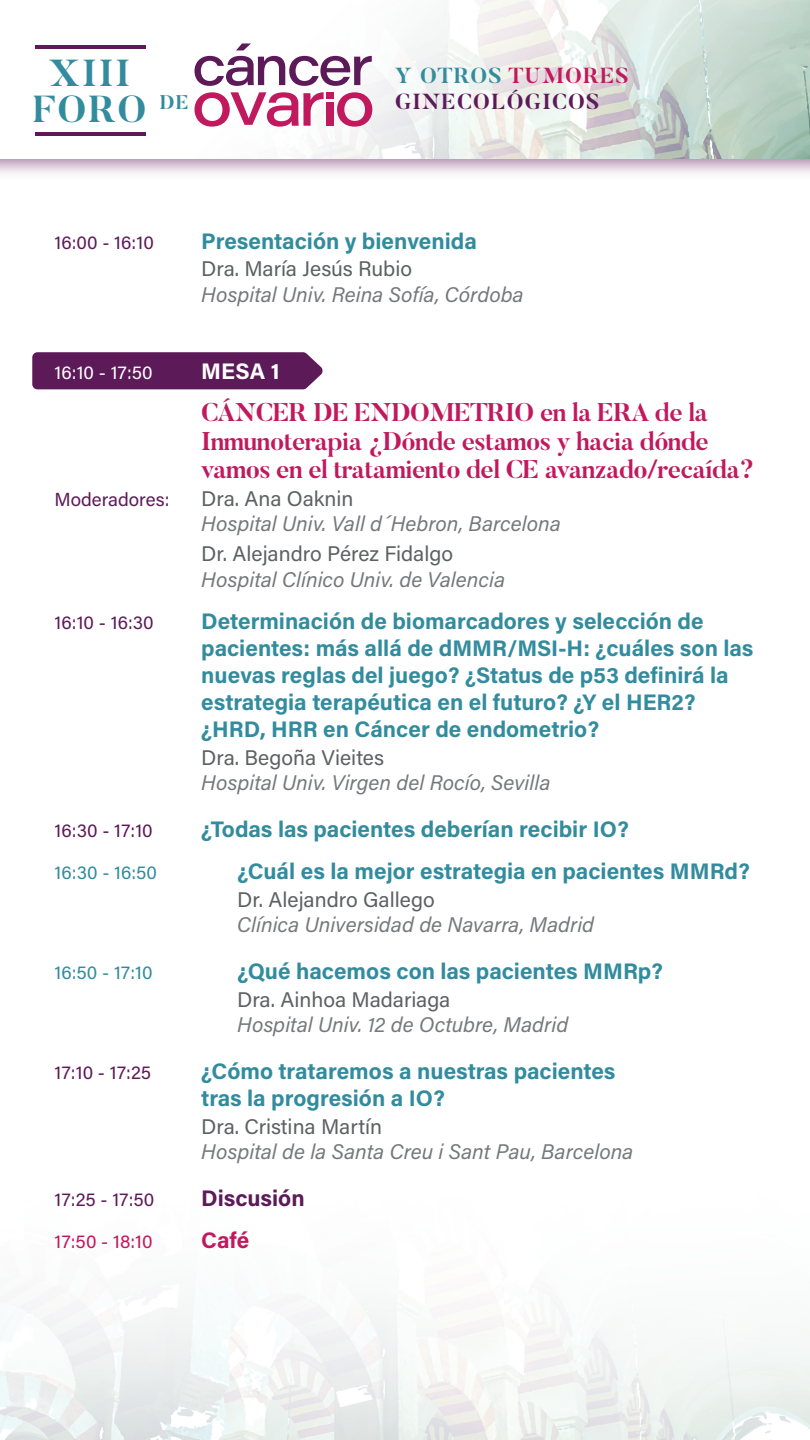
<style>
.page{position:relative;width:810px;height:1440px;background:#fff}
.page>*{position:absolute;margin:0;border:0;box-sizing:border-box;transform-origin:0 0}
.t1{font:700 37.42px "Butler";letter-spacing:.055em;color:#328c9e}
.t2{font:700 25.5px/28.5px "Butler";letter-spacing:-.025em;color:#c1195d}
.t3{font:700 22.5px/27px "Acumin Pro";color:#328c9e}
.t4{font:700 22.5px "Acumin Pro";color:#5d1a59}
.t5{font:700 22.5px "Acumin Pro";color:#fff}
.t6{font:700 22.5px "Acumin Pro";color:#c1195d}
.t7{font:700 21.67px/26px "Butler";letter-spacing:.055em;color:#5d1a59}
.t8{font:italic 21.15px "Acumin Pro";color:#76787b}
.t9{font:21.15px "Acumin Pro";color:#5d6162}
.t10{font:700 19.73px "Butler";color:#328c9e}
.t11{font:18.83px "Acumin Pro";letter-spacing:.005em;color:#5d1a59}
.t12{font:18.83px "Acumin Pro";letter-spacing:.005em;color:#328c9e}
.t13{font:18.83px "Acumin Pro";letter-spacing:.005em;color:#fff}
.t14{font:18.83px "Acumin Pro";letter-spacing:.005em;color:#c1195d}
.s1{color:#328c9e}
.s2{color:#c1195d}
</style>
<div class="page">
<svg style="left:0;top:1307px;width:810px;height:133px"></svg>
<svg style="left:35px;top:0;width:775px;height:158px"></svg>
<hr style="left:36px;top:132px;width:110px;height:4px;background:#5d1a59">
<hr style="left:36px;top:45px;width:110px;height:4px;background:#5d1a59">
<svg style="left:236px;top:43px;width:15px;height:7px"></svg>
<svg style="left:195px;top:56px;width:177px;height:30px"></svg>
<svg style="left:195px;top:92px;width:129px;height:35px"></svg>
<svg style="left:337px;top:92px;width:35px;height:35px"></svg>
<div style="left:327px;top:92px;width:7px;height:7px;background:#c1195d"></div>
<div style="left:327px;top:102px;width:7px;height:24px;background:#c1195d"></div>
<div style="left:32px;top:352px;width:291px;height:37px;background:#5d1a59"></div>
<h1 class="t1" style="left:49px;top:49px;width:83px">XIII</h1>
<p class="t7" style="left:395px;top:63px;width:235px"><span class="s1">Y OTROS</span> <span class="s2">TUMORES<br></span>GINECOLÓGICOS</p>
<p class="t10" style="left:160px;top:89px;width:31px">DE</p>
<h1 class="t1" style="left:33px;top:85px;width:115px">FORO</h1>
<p class="t11" style="left:55px;top:229px;width:101px">16:00 - 16:10</p>
<p class="t3" style="left:201px;top:226px;width:277px">Presentación y bienvenida</p>
<p class="t9" style="left:201px;top:254px;width:212px">Dra. María Jesús Rubio</p>
<p class="t8" style="left:201px;top:280px;width:324px">Hospital Univ. Reina Sofía, Córdoba</p>
<p class="t13" style="left:55px;top:359px;width:100px">16:10 - 17:50</p>
<p class="t5" style="left:201px;top:355px;width:80px">MESA 1</p>
<p class="t2" style="left:201px;top:399px;width:555px">CÁNCER DE ENDOMETRIO en la ERA de la<br>Inmunoterapia ¿Dónde estamos y hacia dónde vamos en el tratamiento del CE avanzado/recaída?</p>
<p class="t11" style="left:55px;top:486px;width:117px">Moderadores:</p>
<p class="t9" style="left:201px;top:484px;width:154px">Dra. Ana Oaknin</p>
<p class="t8" style="left:201px;top:509px;width:361px">Hospital Univ. Vall d´Hebron, Barcelona</p>
<p class="t9" style="left:201px;top:539px;width:253px">Dr. Alejandro Pérez Fidalgo</p>
<p class="t8" style="left:201px;top:565px;width:305px">Hospital Clínico Univ. de Valencia</p>
<p class="t11" style="left:55px;top:609px;width:101px">16:10 - 16:30</p>
<p class="t3" style="left:201px;top:607px;width:554px">Determinación de biomarcadores y selección de pacientes: más allá de dMMR/MSI-H: ¿cuáles son las nuevas reglas del juego? ¿Status de p53 definirá la estrategia terapéutica en el futuro? ¿Y el HER2? ¿HRD, HRR en Cáncer de endometrio?</p>
<p class="t9" style="left:201px;top:743px;width:184px">Dra. Begoña Vieites</p>
<p class="t8" style="left:201px;top:768px;width:351px">Hospital Univ. Virgen del Rocío, Sevilla</p>
<p class="t11" style="left:55px;top:817px;width:100px">16:30 - 17:10</p>
<p class="t3" style="left:201px;top:815px;width:429px">¿Todas las pacientes deberían recibir IO?</p>
<p class="t12" style="left:55px;top:860px;width:104px">16:30 - 16:50</p>
<p class="t3" style="left:238px;top:857px;width:514px">¿Cuál es la mejor estrategia en pacientes MMRd?</p>
<p class="t9" style="left:237px;top:885px;width:199px">Dr. Alejandro Gallego</p>
<p class="t8" style="left:237px;top:910px;width:359px">Clínica Universidad de Navarra, Madrid</p>
<p class="t12" style="left:55px;top:960px;width:100px">16:50 - 17:10</p>
<p class="t3" style="left:238px;top:957px;width:427px">¿Qué hacemos con las pacientes MMRp?</p>
<p class="t9" style="left:237px;top:985px;width:215px">Dra. Ainhoa Madariaga</p>
<p class="t8" style="left:237px;top:1010px;width:333px">Hospital Univ. 12 de Octubre, Madrid</p>
<p class="t11" style="left:55px;top:1060px;width:98px">17:10 - 17:25</p>
<p class="t3" style="left:201px;top:1057px;width:416px">¿Cómo trataremos a nuestras pacientes tras la progresión a IO?</p>
<p class="t9" style="left:201px;top:1112px;width:182px">Dra. Cristina Martín</p>
<p class="t8" style="left:201px;top:1137px;width:434px">Hospital de la Santa Creu i Sant Pau, Barcelona</p>
<p class="t11" style="left:55px;top:1187px;width:101px">17:25 - 17:50</p>
<p class="t4" style="left:201px;top:1182px;width:105px">Discusión</p>
<p class="t14" style="left:55px;top:1229px;width:100px">17:50 - 18:10</p>
<p class="t6" style="left:201px;top:1225px;width:49px">Café</p>
</div>
